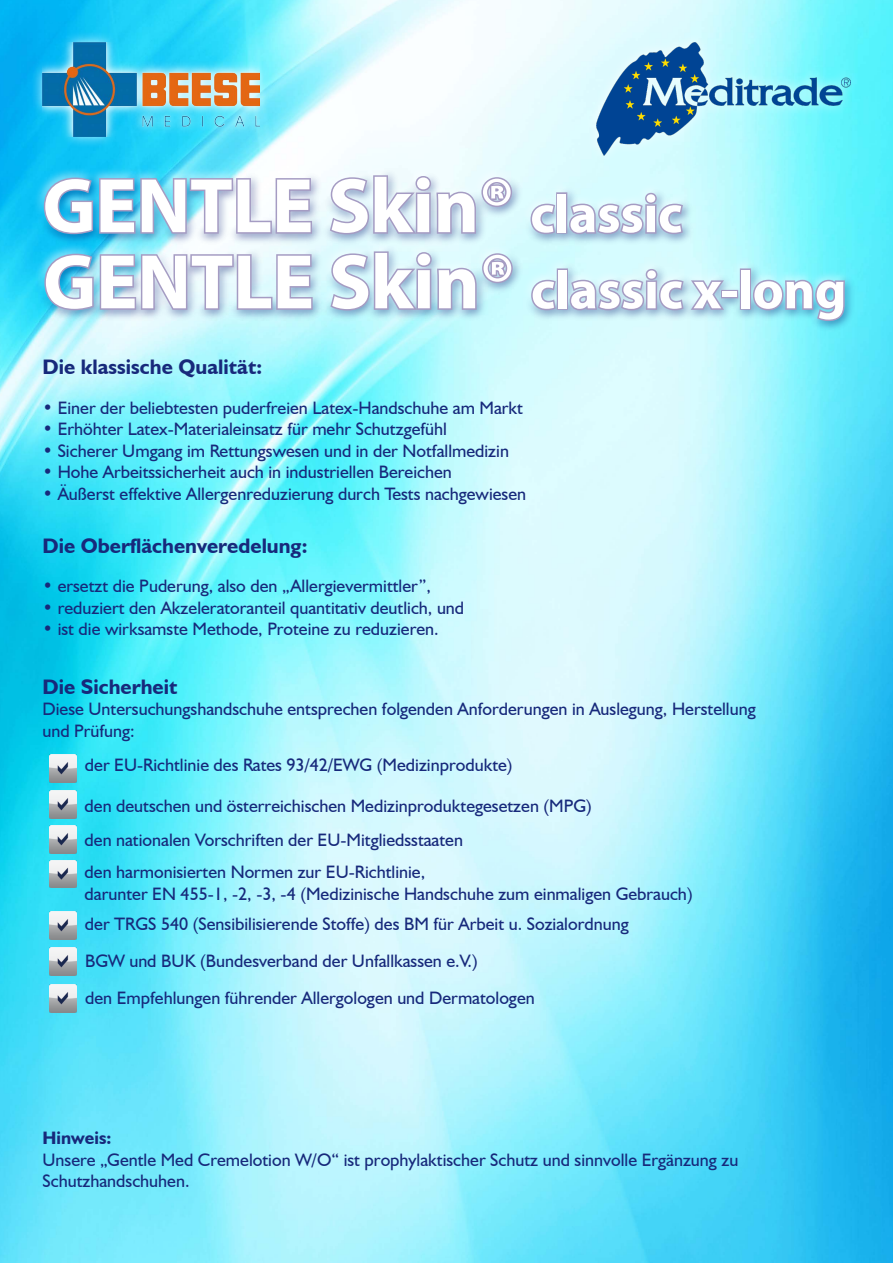
<style>
.page{position:relative;width:893px;height:1263px;background:#fff}
.page>*{position:absolute;margin:0;border:0;box-sizing:border-box;transform-origin:0 0}
.t1{font:700 78px "Myriad Pro";letter-spacing:-.005em;color:#fff}
.t2{font:700 54px "Myriad Pro";letter-spacing:-.005em;color:#fff}
.t3{font:700 21px "Humanist 521 BT";color:#17297b}
.t4{font:18px/21.6px "Humanist 521 BT";color:#17297b}
.t5{font:700 18px "Humanist 521 BT";color:#17297b}
.s1{font-size:54px}
.s2{font-size:78px}
</style>
<div class="page">
<img style="left:0;top:0;width:893px;height:1263px">
<img style="left:49px;top:755px;width:28px;height:27px">
<img style="left:49px;top:791px;width:27px;height:28px">
<img style="left:49px;top:825px;width:27px;height:28px">
<img style="left:49px;top:860px;width:27px;height:28px">
<img style="left:49px;top:911px;width:27px;height:28px">
<img style="left:49px;top:947px;width:28px;height:28px">
<img style="left:49px;top:984px;width:28px;height:28px">
<div style="left:31px;top:31px;width:240px;height:117px;background:#fff;opacity:.75"></div>
<img style="left:43px;top:43px;width:216px;height:93px">
<div style="left:585px;top:31px;width:276px;height:134px;background:#fff;opacity:.75"></div>
<img style="left:596px;top:43px;width:254px;height:112px">
<div style="left:32px;top:238px;width:821px;height:87px;background:#fff;opacity:.75"></div>
<div style="left:38px;top:244px;width:818px;height:89px;background:#17297b;opacity:.79"></div>
<svg style="left:43px;top:252px;width:271px;height:60px;background:#afcee4"></svg>
<svg style="left:328px;top:250px;width:186px;height:62px;background:#bdd5e6"></svg>
<svg style="left:530px;top:278px;width:27px;height:34px"></svg>
<div style="left:557px;top:268px;width:11px;height:42px;border:3px solid #a59cc3"></div>
<svg style="left:568px;top:267px;width:159px;height:45px;background:#bdd2e4"></svg>
<div style="left:721px;top:290px;width:17px;height:8px;border:3px solid #a59cc3"></div>
<div style="left:740px;top:268px;width:11px;height:42px;border:3px solid #a59cc3"></div>
<svg style="left:751px;top:278px;width:96px;height:45px;background:#8dc9e0"></svg>
<div style="left:32px;top:162px;width:659px;height:77px;background:#fff;opacity:.75"></div>
<div style="left:37px;top:168px;width:657px;height:78px;background:#17297b;opacity:.79"></div>
<svg style="left:42px;top:175px;width:272px;height:61px;background:#8ac5e3"></svg>
<svg style="left:328px;top:174px;width:186px;height:62px;background:#cbd6e7"></svg>
<svg style="left:529px;top:202px;width:28px;height:34px"></svg>
<div style="left:556px;top:192px;width:11px;height:42px;border:3px solid #a59cc3"></div>
<svg style="left:567px;top:191px;width:118px;height:45px;background:#bbcfe2"></svg>
<h1 class="t1" style="left:43px;top:155px;width:641px">GENTLE Skin® <span class="s1">classic</span></h1>
<h2 class="t2" style="left:43px;top:255px;width:805px"><span class="s2">GENTLE Skin®</span> classic x-long</h2>
<p class="t3" style="left:43px;top:354px;width:221px">Die klassische Qualität:</p>
<p class="t4" style="left:43px;top:396px;width:482px">• Einer der beliebtesten puderfreien Latex-Handschuhe am Markt</p>
<p class="t4" style="left:43px;top:418px;width:406px">• Erhöhter Latex-Materialeinsatz für mehr Schutzgefühl</p>
<p class="t4" style="left:43px;top:439px;width:468px">• Sicherer Umgang im Rettungswesen und in der Notfallmedizin</p>
<p class="t4" style="left:43px;top:461px;width:411px">• Hohe Arbeitssicherheit auch in industriellen Bereichen</p>
<p class="t4" style="left:43px;top:483px;width:485px">• Äußerst effektive Allergenreduzierung durch Tests nachgewiesen</p>
<p class="t3" style="left:43px;top:532px;width:266px">Die Oberflächenveredelung:</p>
<p class="t4" style="left:43px;top:575px;width:390px">• ersetzt die Puderung, also den „Allergievermittler”,</p>
<p class="t4" style="left:43px;top:597px;width:423px">• reduziert den Akzeleratoranteil quantitativ deutlich, und</p>
<p class="t4" style="left:43px;top:618px;width:398px">• ist die wirksamste Methode, Proteine zu reduzieren.</p>
<p class="t3" style="left:43px;top:673px;width:136px">Die Sicherheit</p>
<p class="t4" style="left:43px;top:698px;width:715px">Diese Untersuchungshandschuhe entsprechen folgenden Anforderungen in Auslegung, Herstellung und Prüfung:</p>
<p class="t4" style="left:85px;top:754px;width:429px">der EU-Richtlinie des Rates 93/42/EWG (Medizinprodukte)</p>
<p class="t4" style="left:85px;top:788px;width:509px;line-height:34.7px">den deutschen und österreichischen Medizinproduktegesetzen (MPG) den nationalen Vorschriften der EU-Mitgliedsstaaten</p>
<p class="t4" style="left:85px;top:861px;width:610px">den harmonisierten Normen zur EU-Richtlinie,<br>darunter EN 455-1, -2, -3, -4 (Medizinische Handschuhe zum einmaligen Gebrauch)</p>
<p class="t4" style="left:85px;top:905px;width:545px;line-height:37px">der TRGS 540 (Sensibilisierende Stoffe) des BM für Arbeit u. Sozialordnung<br>BGW und BUK (Bundesverband der Unfallkassen e.V.)<br>den Empfehlungen führender Allergologen und Dermatologen</p>
<p class="t5" style="left:43px;top:1127px;width:70px">Hinweis:</p>
<p class="t4" style="left:43px;top:1148px;width:697px">Unsere „Gentle Med Cremelotion W/O“ ist prophylaktischer Schutz und sinnvolle Ergänzung zu<br>Schutzhandschuhen.</p>
</div>
